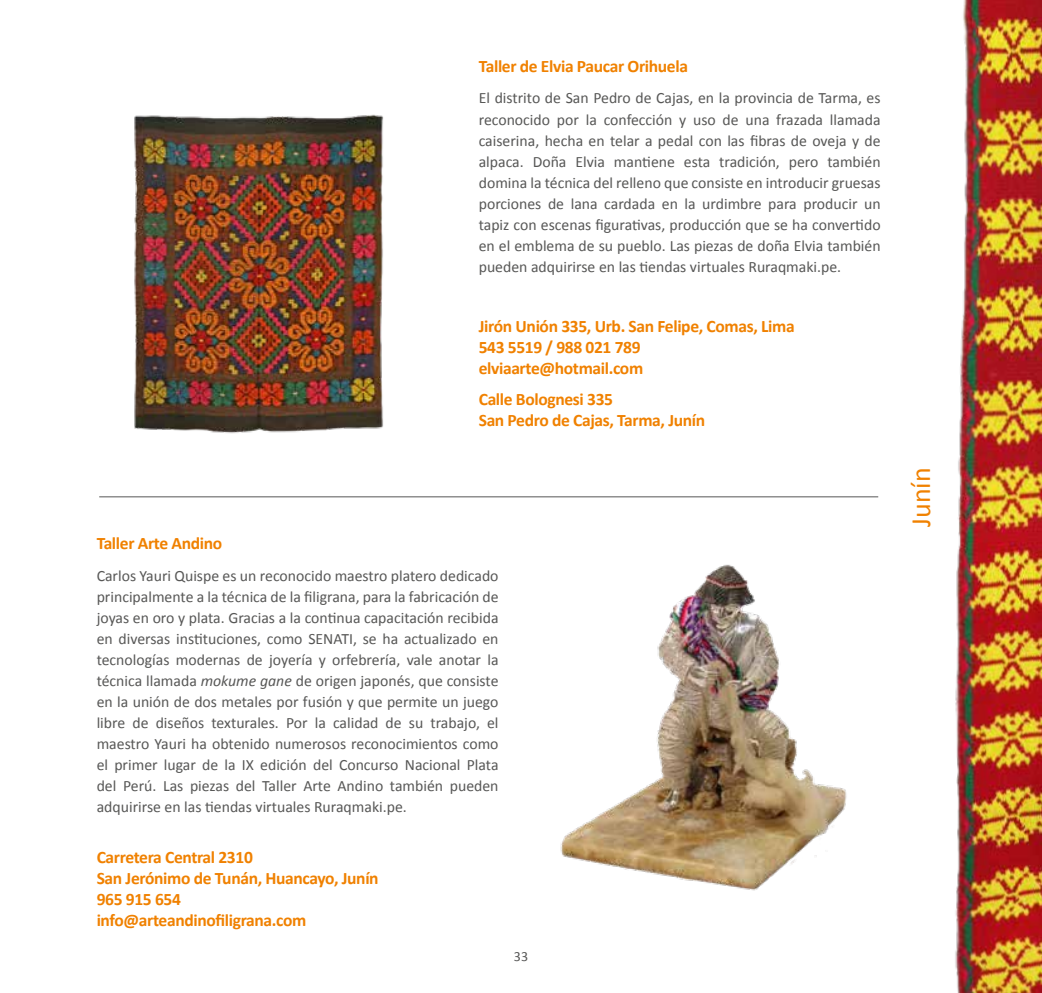
<style>
.page{position:relative;width:1042px;height:993px;background:#fff}
.page>*{position:absolute;margin:0;border:0;box-sizing:border-box;transform-origin:0 0}
.t1{font:28px "Calibri";color:#f08100}
.t2{font:700 17.5px/21px "Calibri";letter-spacing:-.02em;color:#f08100}
.t3{font:15.75px/21px "Calibri";color:#575756;text-align:justify}
.t4{font:14px "Calibri";color:#575756}
.s1{font-style:italic}
</style>
<div class="page">
<hr style="left:99px;top:496px;width:779px;height:1px;background:#575756">
<img style="left:134px;top:114px;width:250px;height:320px">
<img style="left:955px;top:0;width:87px;height:992px">
<img style="left:560px;top:564px;width:287px;height:327px">
<p class="t2" style="left:479px;top:56px;width:211px">Taller de Elvia Paucar Orihuela</p>
<p class="t3" style="left:479px;top:88px;width:403px">El distrito de San Pedro de Cajas, en la provincia de Tarma, es reconocido por la confección y uso de una frazada llamada caiserina, hecha en telar a pedal con las fibras de oveja y de alpaca. Doña Elvia mantiene esta tradición, pero también domina la técnica del relleno que consiste en introducir gruesas porciones de lana cardada en la urdimbre para producir un tapiz con escenas figurativas, producción que se ha convertido en el emblema de su pueblo. Las piezas de doña Elvia también pueden adquirirse en las tiendas virtuales Ruraqmaki.pe.</p>
<p class="t2" style="left:479px;top:315px;width:317px">Jirón Unión 335, Urb. San Felipe, Comas, Lima<br>543 5519 / 988 021 789 elviaarte@hotmail.com</p>
<p class="t2" style="left:479px;top:389px;width:228px">Calle Bolognesi 335<br>San Pedro de Cajas, Tarma, Junín</p>
<p class="t2" style="left:97px;top:532px;width:127px">Taller Arte Andino</p>
<p class="t3" style="left:97px;top:565px;width:403px">Carlos Yauri Quispe es un reconocido maestro platero dedicado principalmente a la técnica de la filigrana, para la fabricación de joyas en oro y plata. Gracias a la continua capacitación recibida en diversas instituciones, como SENATI, se ha actualizado en tecnologías modernas de joyería y orfebrería, vale anotar la técnica llamada <span class="s1">mokume gane</span> de origen japonés, que consiste en la unión de dos metales por fusión y que permite un juego libre de diseños texturales. Por la calidad de su trabajo, el maestro Yauri ha obtenido numerosos reconocimientos como el primer lugar de la IX edición del Concurso Nacional Plata del Perú. Las piezas del Taller Arte Andino también pueden adquirirse en las tiendas virtuales Ruraqmaki.pe.</p>
<p class="t2" style="left:97px;top:846px;width:283px">Carretera Central 2310<br>San Jerónimo de Tunán, Huancayo, Junín<br>965 915 654 info@arteandinofiligrana.com</p>
<p class="t4" style="left:514px;top:947px;width:16px">33</p>
<h1 class="t1" style="left:903px;top:527px;width:61px;rotate:-90deg">Junín</h1>
</div>
